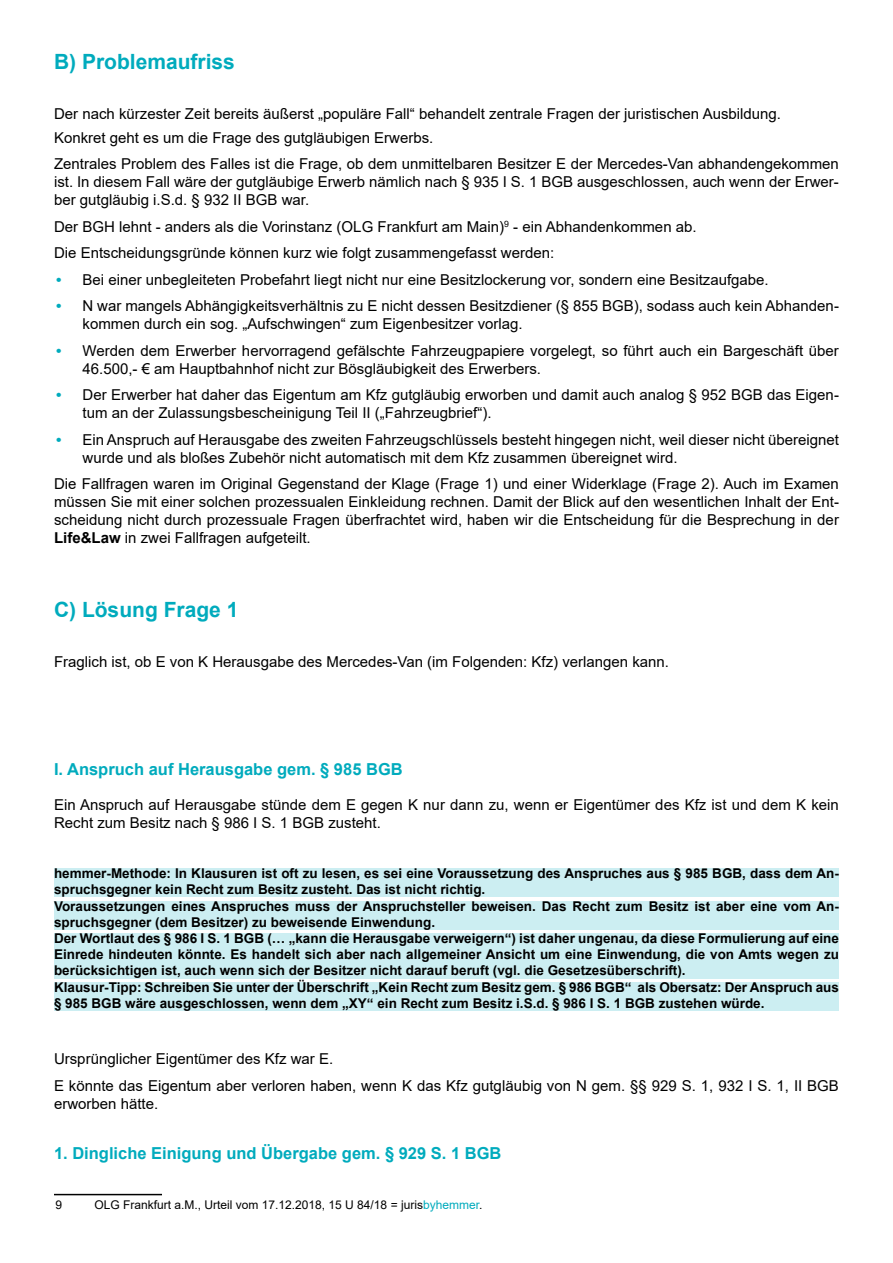
<style>
.page{position:relative;width:893px;height:1263px;background:#fff}
.page>*{position:absolute;margin:0;border:0;box-sizing:border-box;transform-origin:0 0}
.t1{font:700 21px "Arial";color:#00abbd}
.t2{font:700 16.5px "Arial";color:#00abbd}
.t3{font:15px/18px "Arial";color:#000}
.t4{font:700 13.5px/16.2px "Arial";color:#000}
.t5{font:12px "Arial";color:#000}
.s1{font-weight:700;font-style:italic;color:#00abbd}
.s2{font-weight:700}
.s3{color:#00abbd}
</style>
<div class="page">
<div style="left:54px;top:868px;width:785px;height:29px;background:#cceef2"></div>
<div style="left:54px;top:901px;width:785px;height:29px;background:#cceef2"></div>
<div style="left:54px;top:933px;width:785px;height:45px;background:#cceef2"></div>
<div style="left:54px;top:982px;width:785px;height:29px;background:#cceef2"></div>
<hr style="left:54px;top:1194px;width:108px;height:1px;background:#000">
<h1 class="t1" style="left:54px;top:47px;width:182px">B) Problemaufriss</h1>
<p class="t3" style="left:54px;top:101px;width:729px;line-height:24px">Der nach kürzester Zeit bereits äußerst „populäre Fall“ behandelt zentrale Fragen der juristischen Ausbildung.<br>Konkret geht es um die Frage des gutgläubigen Erwerbs.</p>
<p class="t3" style="left:54px;top:155px;width:786px;text-align:justify">Zentrales Problem des Falles ist die Frage, ob dem unmittelbaren Besitzer E der Mercedes-Van abhandengekommen ist. In diesem Fall wäre der gutgläubige Erwerb nämlich nach § 935 I S. 1 BGB ausgeschlossen, auch wenn der Erwer&shy;ber gutgläubig i.S.d. § 932 II BGB war.</p>
<p class="t3" style="left:54px;top:213px;width:644px;line-height:26.5px">Der BGH lehnt - anders als die Vorinstanz (OLG Frankfurt am Main)<sup>9</sup> - ein Abhandenkommen ab.<br>Die Entscheidungsgründe können kurz wie folgt zusammengefasst werden:</p>
<p class="t3" style="left:56px;top:270px;width:715px"><span class="s1">•</span> Bei einer unbegleiteten Probefahrt liegt nicht nur eine Besitzlockerung vor, sondern eine Besitzaufgabe.</p>
<p class="t3" style="left:83px;top:297px;width:758px;text-indent:-27px"><span class="s1">•</span> N war mangels Abhängigkeitsverhältnis zu E nicht dessen Besitzdiener (§ 855 BGB), sodass auch kein Abhanden&shy;kommen durch ein sog. „Aufschwingen“ zum Eigenbesitzer vorlag.</p>
<p class="t3" style="left:83px;top:341px;width:758px;text-indent:-27px"><span class="s1">•</span> Werden dem Erwerber hervorragend gefälschte Fahrzeugpapiere vorgelegt, so führt auch ein Bargeschäft über<br>46.500,- € am Hauptbahnhof nicht zur Bösgläubigkeit des Erwerbers.</p>
<p class="t3" style="left:83px;top:386px;width:758px;text-indent:-27px"><span class="s1">•</span> Der Erwerber hat daher das Eigentum am Kfz gutgläubig erworben und damit auch analog § 952 BGB das Eigen&shy;tum an der Zulassungsbescheinigung Teil II („Fahrzeugbrief“).</p>
<p class="t3" style="left:83px;top:430px;width:758px;text-indent:-27px"><span class="s1">•</span> Ein Anspruch auf Herausgabe des zweiten Fahrzeugschlüssels besteht hingegen nicht, weil dieser nicht übereignet wurde und als bloßes Zubehör nicht automatisch mit dem Kfz zusammen übereignet wird.</p>
<p class="t3" style="left:54px;top:475px;width:786px;text-align:justify">Die Fallfragen waren im Original Gegenstand der Klage (Frage 1) und einer Widerklage (Frage 2). Auch im Examen müssen Sie mit einer solchen prozessualen Einkleidung rechnen. Damit der Blick auf den wesentlichen Inhalt der Ent&shy;scheidung nicht durch prozessuale Fragen überfrachtet wird, haben wir die Entscheidung für die Besprechung in der <span class="s2">Life&amp;Law</span> in zwei Fallfragen aufgeteilt.</p>
<h1 class="t1" style="left:54px;top:595px;width:186px">C) Lösung Frage 1</h1>
<p class="t3" style="left:54px;top:652px;width:617px">Fraglich ist, ob E von K Herausgabe des Mercedes-Van (im Folgenden: Kfz) verlangen kann.</p>
<p class="t2" style="left:54px;top:757px;width:350px">I. Anspruch auf Herausgabe gem. § 985 BGB</p>
<p class="t3" style="left:54px;top:796px;width:786px">Ein Anspruch auf Herausgabe stünde dem E gegen K nur dann zu, wenn er Eigentümer des Kfz ist und dem K kein<br>Recht zum Besitz nach § 986 I S. 1 BGB zusteht.</p>
<p class="t4" style="left:54px;top:865px;width:786px">hemmer-Methode: In Klausuren ist oft zu lesen, es sei eine Voraussetzung des Anspruches aus § 985 BGB, dass dem An&shy;spruchsgegner kein Recht zum Besitz zusteht. Das ist nicht richtig.<br>Voraussetzungen eines Anspruches muss der Anspruchsteller beweisen. Das Recht zum Besitz ist aber eine vom An&shy;spruchsgegner (dem Besitzer) zu beweisende Einwendung.<br>Der Wortlaut des § 986 I S. 1 BGB (… „kann die Herausgabe verweigern“) ist daher ungenau, da diese Formulierung auf eine Einrede hindeuten könnte. Es handelt sich aber nach allgemeiner Ansicht um eine Einwendung, die von Amts wegen zu berücksichtigen ist, auch wenn sich der Besitzer nicht darauf beruft (vgl. die Gesetzesüberschrift).<br>Klausur-Tipp: Schreiben Sie unter der Überschrift „Kein Recht zum Besitz gem. § 986 BGB“ als Obersatz: Der Anspruch aus § 985 BGB wäre ausgeschlossen, wenn dem „XY“ ein Recht zum Besitz i.S.d. § 986 I S. 1 BGB zustehen würde.</p>
<p class="t3" style="left:54px;top:1045px;width:786px;line-height:26.5px">Ursprünglicher Eigentümer des Kfz war E.<br>E könnte das Eigentum aber verloren haben, wenn K das Kfz gutgläubig von N gem. §§ 929 S. 1, 932 I S. 1, II BGB</p>
<p class="t3" style="left:54px;top:1094px;width:106px">erworben hätte.</p>
<p class="t2" style="left:54px;top:1142px;width:449px">1. Dingliche Einigung und Übergabe gem. § 929 S. 1 BGB</p>
<p class="t5" style="left:56px;top:1196px;width:8px">9</p>
<p class="t5" style="left:94px;top:1196px;width:389px">OLG Frankfurt a.M., Urteil vom 17.12.2018, 15 U 84/18 = juris<span class="s3">byhemmer</span>.</p>
</div>
